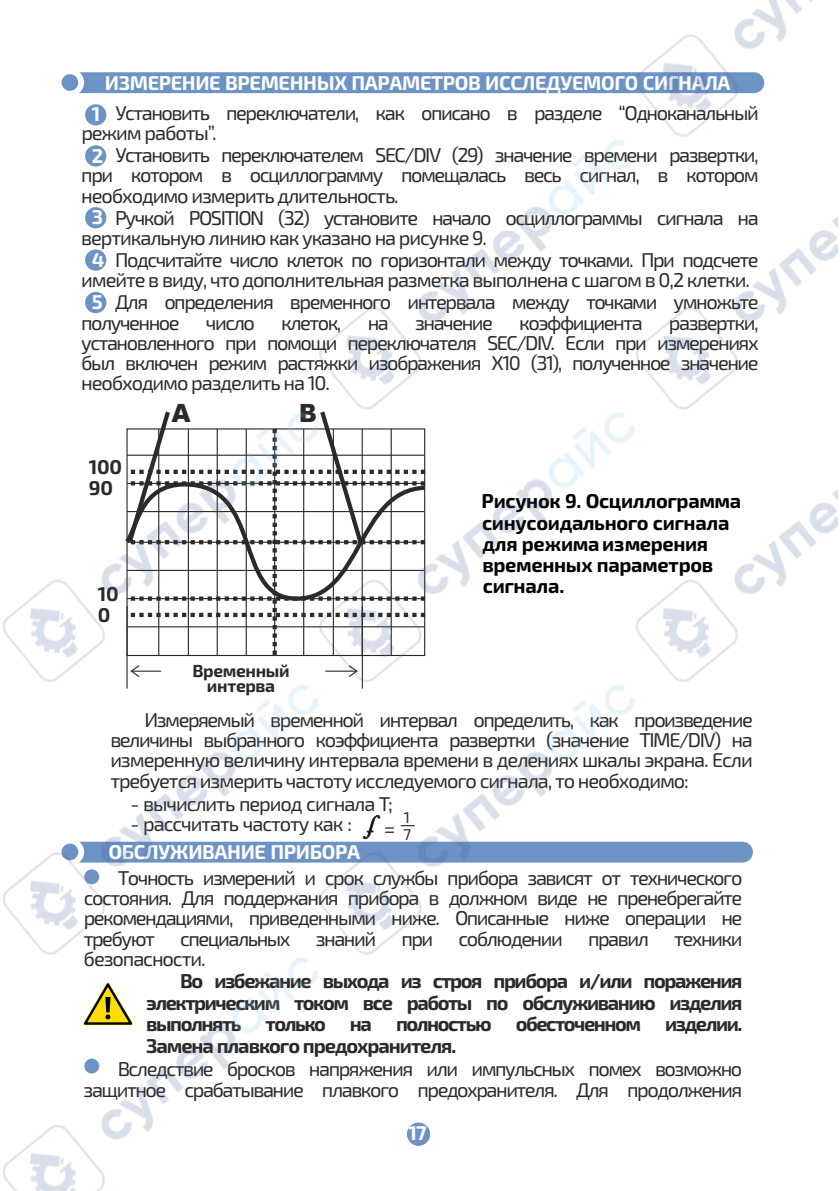
<style>
.page{position:relative;width:840px;height:1191px;background:#fff}
.page>*{position:absolute;margin:0;border:0;box-sizing:border-box;transform-origin:0 0}
.t1{font:700 25.8px "Futura Futuris C";color:#2b2a29}
.t2{font:20px/20.2px "Exo 2.0";letter-spacing:-.075em;color:#2b2a29}
.t3{font:700 20px/21.6px "Exo 2.0";letter-spacing:-.055em;color:#2b2a29}
.t4{font:700 20px/21.2px "Exo 2.0";letter-spacing:-.02em;color:#000}
.t5{font:700 20px/42.4px "Exo 2.0";letter-spacing:-.02em;color:#fefefe}
.t6{font:20px "Exo 2.0";letter-spacing:-.055em;color:#2b2a29}
.t7{font:700 17.4px/15.2px "Exo 2.0";letter-spacing:-.02em;color:#2b2a29;text-align:center}
.t8{font:15.6px/16.8px "Exo 2.0";color:#2b2a29}
</style>
<div class="page">
<img style="left:3px;top:0;width:834px;height:1191px">
<p class="t5" style="left:105px;top:63px;width:626px">ИЗМЕРЕНИЕ ВРЕМЕННЫХ ПАРАМЕТРОВ ИССЛЕДУЕМОГО СИГНАЛА</p>
<p class="t2" style="left:81px;top:105px;width:678px;text-indent:34px">Установить переключатели, как описано в разделе “Одноканальный режим работы”.</p>
<p class="t2" style="left:81px;top:147px;width:678px;text-align:justify;text-indent:34px">Установить переключателем SEC/DIV (29) значение времени развертки, при котором в осциллограмму помещалась весь сигнал, в котором необходимо измерить длительность.</p>
<p class="t2" style="left:81px;top:210px;width:678px;text-indent:34px">Ручкой POSITION (32) установите начало осциллограммы сигнала на вертикальную линию как указано на рисунке 9.</p>
<p class="t2" style="left:81px;top:252px;width:678px;text-indent:34px">Подсчитайте число клеток по горизонтали между точками. При подсчете имейте в виду, что дополнительная разметка выполнена с шагом в 0,2 клетки.</p>
<p class="t2" style="left:81px;top:294px;width:678px;text-indent:34px">Для определения временного интервала между точками умножьте полученное</p>
<p class="t5" style="left:92px;top:96px;width:13px;line-height:41px">1<br>2</p>
<p class="t5" style="left:92px;top:198px;width:14px;text-align:justify">3<br>4<br>5</p>
<p class="t2" style="left:206px;top:314px;width:50px">число</p>
<p class="t2" style="left:281px;top:314px;width:62px">клеток,</p>
<p class="t2" style="left:367px;top:314px;width:23px">на</p>
<p class="t2" style="left:415px;top:314px;width:79px">значение</p>
<p class="t2" style="left:519px;top:314px;width:125px">коэффициента</p>
<p class="t2" style="left:81px;top:314px;width:678px;text-align:justify;text-indent:587px">развертки, установленного при помощи переключателя SEC/DIV. Если при измерениях был включен режим растяжки изображения X10 (31), полученное значение необходимо разделить на 10.</p>
<p class="t3" style="left:89px;top:458px;width:34px">100<br>90</p>
<p class="t3" style="left:98px;top:585px;width:22px">10<br>0</p>
<p class="t1" style="left:172px;top:403px;width:20px">A</p>
<p class="t1" style="left:299px;top:403px;width:19px">B</p>
<p class="t7" style="left:192px;top:664px;width:99px">Временный интерва</p>
<p class="t4" style="left:481px;top:492px;width:261px">Рисунок 9. Осциллограмма синусоидального сигнала для режима измерения временных параметров сигнала.</p>
<p class="t2" style="left:110px;top:712px;width:643px;text-align:justify;text-indent:34px">Измеряемый временной интервал определить, как произведение величины выбранного коэффициента развертки (значение TIME/DIV) на измеренную величину интервала времени в делениях шкалы экрана. Если требуется измерить частоту исследуемого сигнала, то необходимо:</p>
<p class="t8" style="left:403px;top:810px;width:10px">1<br>7</p>
<p class="t2" style="left:84px;top:869px;width:660px;text-align:justify;text-indent:34px">Точность измерений и срок службы прибора зависят от технического состояния. Для поддержания прибора в должном виде не пренебрегайте рекомендациями, приведенными ниже. Описанные ниже операции не требуют</p>
<p class="t6" style="left:130px;top:796px;width:264px">- вычислить период сигнала T;</p>
<p class="t6" style="left:130px;top:817px;width:223px">- рассчитать частоту как :</p>
<p class="t2" style="left:383px;top:820px;width:13px">=</p>
<p class="t5" style="left:109px;top:833px;width:253px">ОБСЛУЖИВАНИЕ ПРИБОРА</p>
<p class="t2" style="left:180px;top:930px;width:112px">специальных</p>
<p class="t2" style="left:315px;top:930px;width:62px">знаний</p>
<p class="t2" style="left:401px;top:930px;width:33px">при</p>
<p class="t2" style="left:458px;top:930px;width:106px">соблюдении</p>
<p class="t2" style="left:587px;top:930px;width:62px">правил</p>
<p class="t2" style="left:673px;top:930px;width:70px">техники</p>
<p class="t6" style="left:84px;top:951px;width:123px">безопасности.</p>
<p class="t3" style="left:146px;top:972px;width:597px;text-align:justify;text-indent:34px">Во избежание выхода из строя прибора и/или поражения электрическим током все работы по обслуживанию изделия выполнять только на полностью обесточенном изделии.<br>Замена плавкого предохранителя.</p>
<p class="t2" style="left:84px;top:1061px;width:660px;text-align:right">Вследствие бросков напряжения или импульсных помех возможно защитное срабатывание плавкого предохранителя. Для продолжения</p>
<p class="t5" style="left:408px;top:1114px;width:20px">17</p>
</div>
